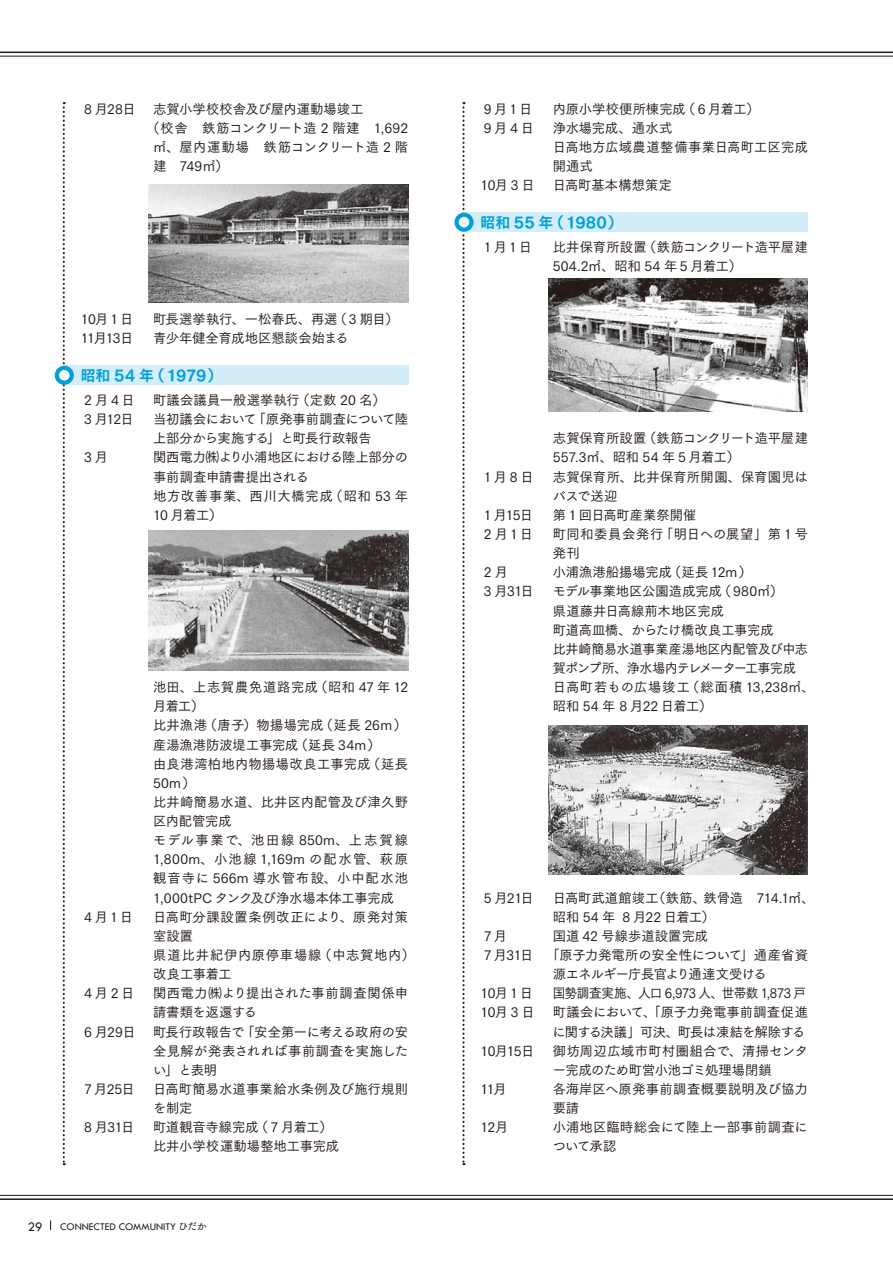
<style>
.page{position:relative;width:893px;height:1263px;background:#fff}
.page>*{position:absolute;margin:0;border:0;box-sizing:border-box;transform-origin:0 0}
.t1{font:14.85px "Tsuku Go Pro E";color:#00a0da}
.t2{font:13.35px/19.2px "Tsuku Go Pro M";color:#231916}
.t3{font:13.35px/19.2px "Tsuku Go Pro M";letter-spacing:.02em;color:#231916}
.t4{font:13.35px/19.2px "Tsuku Go Pro M";letter-spacing:-.02em;color:#231916}
.t5{font:13.35px/19.2px "Tsuku Go Pro M";letter-spacing:.045em;color:#231916}
.t6{font:13.35px/19.2px "Tsuku Go Pro M";letter-spacing:-.025em;color:#231916}
.t7{font:13.35px "Tsuku Go Pro M";letter-spacing:-.04em;color:#231916;scale:.95 1}
.t8{font:13.35px/19.2px "Tsuku Go Pro M";letter-spacing:.04em;color:#231916}
.t9{font:13.35px "Tsuku Go Pro M";letter-spacing:-.05em;color:#231916}
.t10{font:13.35px "Tw Cen";color:#231916}
.t11{font:10.65px "Tw Cen";color:#231916}
.s1{font-family:"Tsuku Go Pro D";font-size:9.6px}
</style>
<div class="page">
<hr style="left:0;top:52px;width:893px;height:1px;background:#231916">
<hr style="left:0;top:56px;width:893px;height:1px;background:#231916">
<hr style="left:0;top:1198px;width:893px;height:2px;background:#231916">
<hr style="left:0;top:1195px;width:893px;height:1px;background:#231916">
<svg style="left:63px;top:102px;width:2px;height:1063px"></svg>
<svg style="left:462px;top:102px;width:3px;height:1063px"></svg>
<div style="left:64px;top:366px;width:344px;height:19px;background:#d3edf9"></div>
<img style="left:149px;top:185px;width:259px;height:118px">
<img style="left:149px;top:530px;width:259px;height:140px">
<div style="left:463px;top:213px;width:345px;height:19px;background:#d3edf9"></div>
<img style="left:549px;top:279px;width:259px;height:133px">
<img style="left:549px;top:725px;width:259px;height:149px">
<div style="left:57px;top:368px;width:15px;height:15px;background:#fff;border-radius:50%"></div>
<div style="left:55px;top:366px;width:19px;height:19px;border:4px solid #00a0da;border-radius:50%"></div>
<svg style="left:457px;top:215px;width:14px;height:15px"></svg>
<div style="left:454px;top:213px;width:20px;height:19px;border:4px solid #00a0da;border-radius:50%"></div>
<p class="t2" style="left:84px;top:98px;width:53px">8 月28日</p>
<p class="t2" style="left:153px;top:98px;width:212px">志賀小学校校舎及び屋内運動場竣工</p>
<p class="t2" style="left:146px;top:117px;width:263px">（校舎　鉄筋コンクリート造 2 階建　1,692</p>
<p class="t2" style="left:153px;top:136px;width:257px">㎡、屋内運動場　鉄筋コンクリート造 2 階</p>
<p class="t2" style="left:153px;top:155px;width:77px">建　749㎡）</p>
<p class="t2" style="left:81px;top:308px;width:54px">10月1日</p>
<p class="t2" style="left:153px;top:308px;width:247px">町長選挙執行、一松春氏、再選（3 期目）</p>
<p class="t2" style="left:81px;top:327px;width:54px">11月13日</p>
<p class="t2" style="left:153px;top:327px;width:197px">青少年健全育成地区懇談会始まる</p>
<p class="t1" style="left:81px;top:362px;width:143px">昭和 54 年（1979）</p>
<p class="t2" style="left:84px;top:389px;width:52px">2月4日</p>
<p class="t2" style="left:153px;top:389px;width:234px">町議会議員一般選挙執行（定数 20 名）</p>
<p class="t2" style="left:84px;top:408px;width:51px">3 月12日</p>
<p class="t4" style="left:153px;top:408px;width:257px">当初議会において「原発事前調査について陸上部分から実施する」と町長行政報告</p>
<p class="t2" style="left:84px;top:446px;width:25px">3月</p>
<p class="t2" style="left:153px;top:446px;width:257px">関西電力㈱より小浦地区における陸上部分の事前調査申請書提出される<br>地方改善事業、西川大橋完成（昭和 53 年<br>10 月着工）</p>
<p class="t3" style="left:153px;top:676px;width:257px">池田、上志賀農免道路完成（昭和 47 年 12月着工）<br>比井漁港（唐子）物揚場完成（延長 26m）産湯漁港防波堤工事完成（延長 34m）<br>由良港湾柏地内物揚場改良工事完成（延長<br>50m）<br>比井崎簡易水道、比井区内配管及び津久野区内配管完成<br>モデル事業で、池田線 850m、上志賀線<br>1,800m、小池線 1,169m の配水管、萩原観音寺に 566m 導水管布設、小中配水池<br>1,000tPC タンク及び浄水場本体工事完成</p>
<p class="t2" style="left:84px;top:906px;width:50px">4月1日</p>
<p class="t5" style="left:153px;top:906px;width:263px">日高町分課設置条例改正により、原発対策室設置<br>県道比井紀伊内原停車場線（中志賀地内）改良工事着工</p>
<p class="t2" style="left:84px;top:982px;width:52px">4月2日</p>
<p class="t2" style="left:153px;top:982px;width:257px">関西電力㈱より提出された事前調査関係申請書類を返還する</p>
<p class="t2" style="left:84px;top:1020px;width:53px">6 月29日</p>
<p class="t2" style="left:153px;top:1020px;width:257px;text-align:justify">町長行政報告で「安全第一に考える政府の安全見解が発表されれば事前調査を実施したい」と表明</p>
<p class="t2" style="left:84px;top:1078px;width:52px">7 月25日</p>
<p class="t2" style="left:153px;top:1078px;width:257px">日高町簡易水道事業給水条例及び施行規則を制定</p>
<p class="t2" style="left:84px;top:1116px;width:52px">8 月31日</p>
<p class="t2" style="left:153px;top:1116px;width:188px">町道観音寺線完成（ 7 月着工）比井小学校運動場整地工事完成</p>
<p class="t10" style="left:28px;top:1219px;width:16px">29</p>
<p class="t11" style="left:60px;top:1220px;width:148px">CONNECTED COMMUNITY <span class="s1">ひだか</span></p>
<p class="t2" style="left:484px;top:98px;width:50px">9月1日</p>
<p class="t2" style="left:553px;top:98px;width:208px">内原小学校便所棟完成（ 6 月着工）</p>
<p class="t2" style="left:484px;top:117px;width:52px">9月4日</p>
<p class="t2" style="left:553px;top:117px;width:257px">浄水場完成、通水式<br>日高地方広域農道整備事業日高町工区完成開通式</p>
<p class="t2" style="left:480px;top:174px;width:56px">10月 3 日</p>
<p class="t2" style="left:553px;top:174px;width:121px">日高町基本構想策定</p>
<p class="t1" style="left:480px;top:209px;width:143px">昭和 55 年（1980）</p>
<p class="t2" style="left:484px;top:236px;width:50px">1月1日</p>
<p class="t4" style="left:553px;top:236px;width:270px">比井保育所設置（鉄筋コンクリート造平屋建　<br>504.2㎡、昭和 54 年 5 月着工）</p>
<p class="t2" style="left:553px;top:427px;width:270px">志賀保育所設置（鉄筋コンクリート造平屋建　<br>557.3㎡、昭和 54 年 5 月着工）</p>
<p class="t2" style="left:484px;top:465px;width:51px">1月8日</p>
<p class="t3" style="left:553px;top:465px;width:257px">志賀保育所、比井保育所開園、保育園児はバスで送迎</p>
<p class="t2" style="left:484px;top:504px;width:51px">1 月15日</p>
<p class="t2" style="left:553px;top:504px;width:145px">第 1 回日高町産業祭開催</p>
<p class="t2" style="left:484px;top:523px;width:51px">2月1日</p>
<p class="t8" style="left:553px;top:523px;width:257px">町同和委員会発行「明日への展望」第 1 号発刊</p>
<p class="t2" style="left:484px;top:561px;width:26px">2月</p>
<p class="t2" style="left:553px;top:561px;width:200px">小浦漁港船揚場完成（延長 12m）</p>
<p class="t2" style="left:484px;top:580px;width:52px">3 月31日</p>
<p class="t2" style="left:553px;top:580px;width:263px">モデル事業地区公園造成完成（980㎡）<br>県道藤井日高線荊木地区完成<br>町道高皿橋、からたけ橋改良工事完成<br>比井崎簡易水道事業産湯地区内配管及び中志賀ポンプ所、浄水場内テレメーター工事完成<br>日高町若もの広場竣工（総面積 13,238㎡、昭和 54 年 8 月22 日着工）</p>
<p class="t2" style="left:484px;top:886px;width:52px">5 月21日</p>
<p class="t2" style="left:553px;top:886px;width:263px">日高町武道館竣工（鉄筋、鉄骨造　714.1㎡、昭和 54 年 8 月22 日着工）</p>
<p class="t2" style="left:484px;top:925px;width:25px">7月</p>
<p class="t2" style="left:553px;top:925px;width:157px">国道 42 号線歩道設置完成</p>
<p class="t2" style="left:484px;top:944px;width:326px">7 月31日 「原子力発電所の安全性について」通産省資</p>
<p class="t9" style="left:553px;top:963px;width:215px">源エネルギー庁長官より通達文受ける</p>
<p class="t2" style="left:480px;top:982px;width:54px">10月1日</p>
<p class="t7" style="left:553px;top:982px;width:268px">国勢調査実施、人口 6,973 人、世帯数 1,873 戸</p>
<p class="t2" style="left:480px;top:1001px;width:56px">10月 3 日</p>
<p class="t6" style="left:553px;top:1001px;width:257px">町議会において、「原子力発電事前調査促進に関する決議」可決、町長は凍結を解除する</p>
<p class="t2" style="left:480px;top:1039px;width:55px">10月15日</p>
<p class="t2" style="left:553px;top:1039px;width:257px">御坊周辺広域市町村圏組合で、清掃センター完成のため町営小池ゴミ処理場閉鎖</p>
<p class="t2" style="left:480px;top:1078px;width:28px">11月</p>
<p class="t2" style="left:553px;top:1078px;width:257px">各海岸区へ原発事前調査概要説明及び協力要請</p>
<p class="t2" style="left:480px;top:1116px;width:30px">12月</p>
<p class="t2" style="left:553px;top:1116px;width:257px">小浦地区臨時総会にて陸上一部事前調査について承認</p>
</div>
